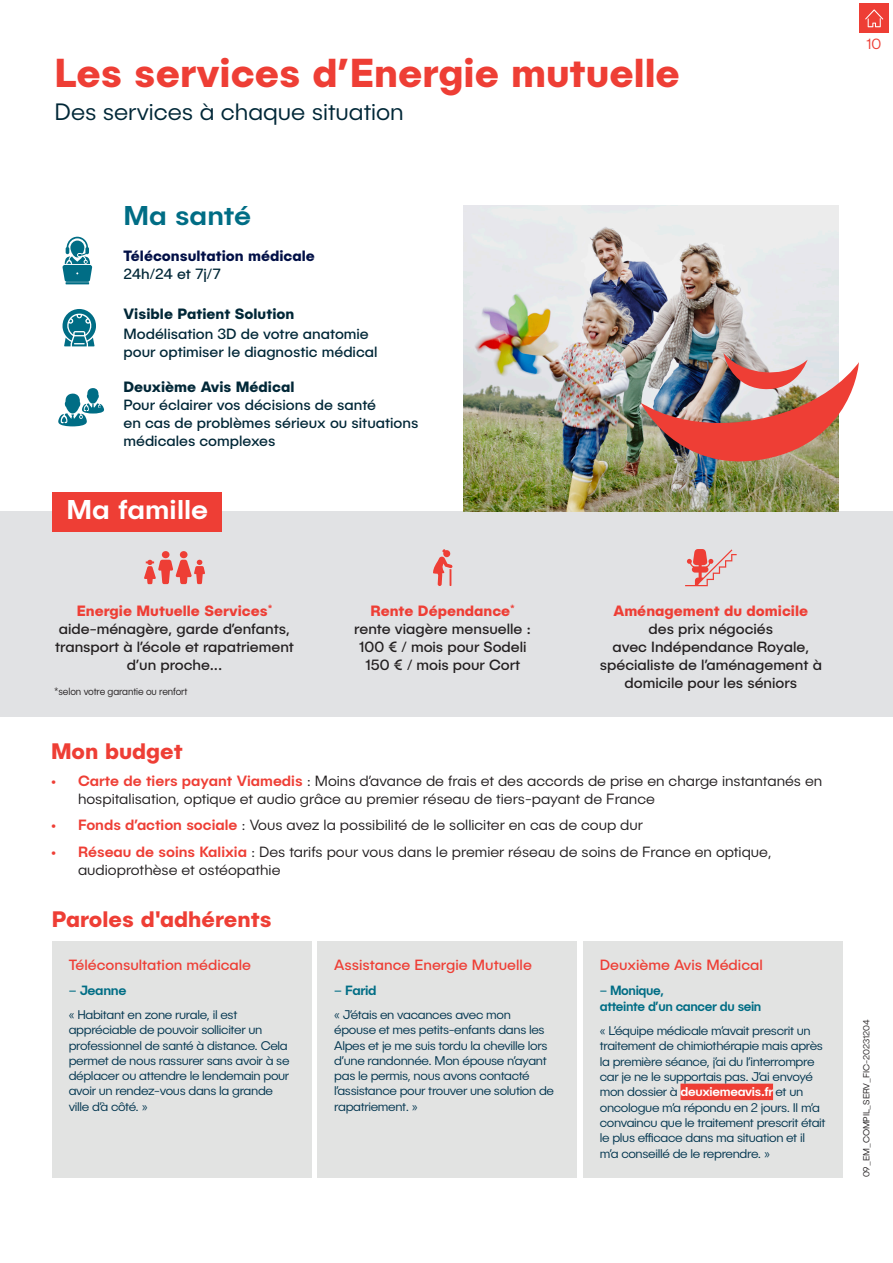
<style>
.page{position:relative;width:893px;height:1263px;background:#fff}
.page>*{position:absolute;margin:0;border:0;box-sizing:border-box;transform-origin:0 0}
.t1{font:700 40.5px "Publica Sans";color:#ee3e35}
.t2{font:500 27.3px "Publica Sans";color:#fff;scale:1.04 1}
.t3{font:500 27.3px "Publica Sans";color:#006d85;scale:1.04 1}
.t4{font:300 24px "Publica Sans";color:#002737}
.t5{font:700 22.5px "Publica Sans";color:#ee3e35}
.t6{font:300 15px/18px "Publica Sans";color:#231f20}
.t7{font:15px/18px "Publica Sans";color:#231f20;text-align:center}
.t8{font:15px/18px "Publica Sans";color:#002737}
.t9{font:15px "Publica Sans";color:#ee3e35}
.t10{font:700 15px/18px "Publica Sans";color:#000f46}
.t11{font:300 15px "Publica Sans";color:#ee3e35}
.t12{font:500 13.5px/16.2px "Publica Sans";letter-spacing:-.03em;color:#006d85;scale:.95 1}
.t13{font:500 13.5px "Publica Sans";letter-spacing:-.03em;color:#006d85}
.t14{font:300 12.75px/15.3px "Publica Sans";letter-spacing:-.025em;color:#01354f}
.t15{font:300 10.5px "Publica Sans";letter-spacing:-.01em;color:#231f20;scale:.91 1}
.t16{font:300 9px "Publica Sans";letter-spacing:-.01em;color:#231f20}
.s1{font-weight:400;color:#002737}
.s2{font-weight:700}
.s3{font-weight:700;color:#ee3e35}
.s4{color:#ee3e35}
.s5{font-weight:500;color:#ee3e35}
.s6{font-weight:500;color:#fff}
</style>
<div class="page">
<div style="left:0;top:511px;width:893px;height:206px;background:#e1e2e4"></div>
<div style="left:52px;top:492px;width:170px;height:39px;background:#ee3e35"></div>
<svg style="left:144px;top:551px;width:61px;height:33px"></svg>
<svg style="left:63px;top:309px;width:33px;height:37px"></svg>
<svg style="left:58px;top:388px;width:46px;height:38px"></svg>
<img style="left:463px;top:205px;width:376px;height:306px">
<svg style="left:63px;top:237px;width:29px;height:47px"></svg>
<div style="left:52px;top:941px;width:260px;height:236px;background:#e2e3e2"></div>
<div style="left:317px;top:941px;width:260px;height:236px;background:#e2e3e2"></div>
<div style="left:583px;top:941px;width:260px;height:236px;background:#e2e3e2"></div>
<div style="left:680px;top:1083px;width:93px;height:17px;background:#ee3e35"></div>
<img style="left:641px;top:353px;width:218px;height:122px">
<svg style="left:433px;top:549px;width:20px;height:37px"></svg>
<svg style="left:685px;top:549px;width:52px;height:37px"></svg>
<div style="left:860px;top:4px;width:29px;height:29px;background:#ee3e35"></div>
<svg style="left:865px;top:9px;width:18px;height:18px"></svg>
<p class="t1" style="left:55px;top:46px;width:627px">Les services d’Energie mutuelle</p>
<p class="t4" style="left:55px;top:97px;width:351px">Des services à chaque situation</p>
<p class="t3" style="left:123px;top:198px;width:124px">Ma santé</p>
<p class="t10" style="left:123px;top:247px;width:193px">Téléconsultation médicale<br><span class="s1">24h/24 et 7j/7</span></p>
<p class="t8" style="left:123px;top:304px;width:247px;line-height:19.5px"><span class="s2">Visible Patient Solution<br></span>Modélisation 3D de votre anatomie</p>
<p class="t8" style="left:123px;top:342px;width:256px">pour optimiser le diagnostic médical</p>
<p class="t8" style="left:123px;top:377px;width:296px"><span class="s2">Deuxième Avis Médical<br></span>Pour éclairer vos décisions de santé<br>en cas de problèmes sérieux ou situations médicales complexes</p>
<p class="t2" style="left:66px;top:491px;width:138px">Ma famille</p>
<p class="t7" style="left:55px;top:601px;width:240px"><span class="s3">Energie Mutuelle Services</span><sup>* </sup>aide-ménagère, garde d’enfants, transport à l’école et rapatriement d’un proche...</p>
<p class="t7" style="left:600px;top:601px;width:224px"><span class="s3">Aménagement du domicile </span>des prix négociés<br>avec Indépendance Royale, spécialiste de l’aménagement à domicile pour les séniors</p>
<p class="t7" style="left:354px;top:601px;width:178px"><span class="s3">Rente Dépendance</span><sup>* </sup>rente viagère mensuelle :<br>100 € / mois pour Sodeli<br>150 € / mois pour Cort</p>
<p class="t15" style="left:54px;top:685px;width:148px">*selon votre garantie ou renfort</p>
<p class="t5" style="left:51px;top:736px;width:133px">Mon budget</p>
<p class="t6" style="left:78px;top:771px;width:746px;text-indent:-27px"><span class="s4">•</span> <span class="s5">Carte de tiers payant Viamedis</span> : Moins d’avance de frais et des accords de prise en charge instantanés en hospitalisation, optique et audio grâce au premier réseau de tiers-payant de France</p>
<p class="t6" style="left:51px;top:816px;width:593px"><span class="s4">•</span> <span class="s5">Fonds d’action sociale</span> : Vous avez la possibilité de le solliciter en cas de coup dur</p>
<p class="t6" style="left:78px;top:842px;width:695px;text-indent:-27px"><span class="s4">•</span> <span class="s5">Réseau de soins Kalixia</span> : Des tarifs pour vous dans le premier réseau de soins de France en optique, audioprothèse et ostéopathie</p>
<p class="t5" style="left:52px;top:904px;width:221px">Paroles d'adhérents</p>
<p class="t9" style="left:69px;top:956px;width:184px">Téléconsultation médicale</p>
<p class="t13" style="left:69px;top:982px;width:59px">– Jeanne</p>
<p class="t14" style="left:69px;top:1006px;width:222px">« Habitant en zone rurale, il est appréciable de pouvoir solliciter un professionnel de santé à distance. Cela permet de nous rassurer sans avoir à se déplacer ou attendre le lendemain pour avoir un rendez-vous dans la grande ville d’à côté. »</p>
<p class="t9" style="left:334px;top:956px;width:199px">Assistance Energie Mutuelle</p>
<p class="t13" style="left:334px;top:982px;width:44px">– Farid</p>
<p class="t14" style="left:334px;top:1006px;width:221px">« J’étais en vacances avec mon épouse et mes petits-enfants dans les Alpes et je me suis tordu la cheville lors d’une randonnée. Mon épouse n’ayant pas le permis, nous avons contacté l’assistance pour trouver une solution de rapatriement. »</p>
<p class="t9" style="left:600px;top:956px;width:165px">Deuxième Avis Médical</p>
<p class="t12" style="left:600px;top:982px;width:172px">– Monique,<br>atteinte d’un cancer du sein</p>
<p class="t14" style="left:600px;top:1023px;width:227px">« L’équipe médicale m’avait prescrit un traitement de chimiothérapie mais après la première séance, j’ai du l’interrompre car je ne le supportais pas. J’ai envoyé mon dossier à <span class="s6">deuxiemeavis.fr</span> et un oncologue m’a répondu en 2 jours. Il m’a convaincu que le traitement prescrit était le plus efficace dans ma situation et il m’a conseillé de le reprendre. »</p>
<p class="t11" style="left:866px;top:35px;width:17px">10</p>
<p class="t16" style="left:861px;top:1177px;width:159px;rotate:-90deg">09_EM_COMPIL_SERV_FIC-20231204</p>
</div>
